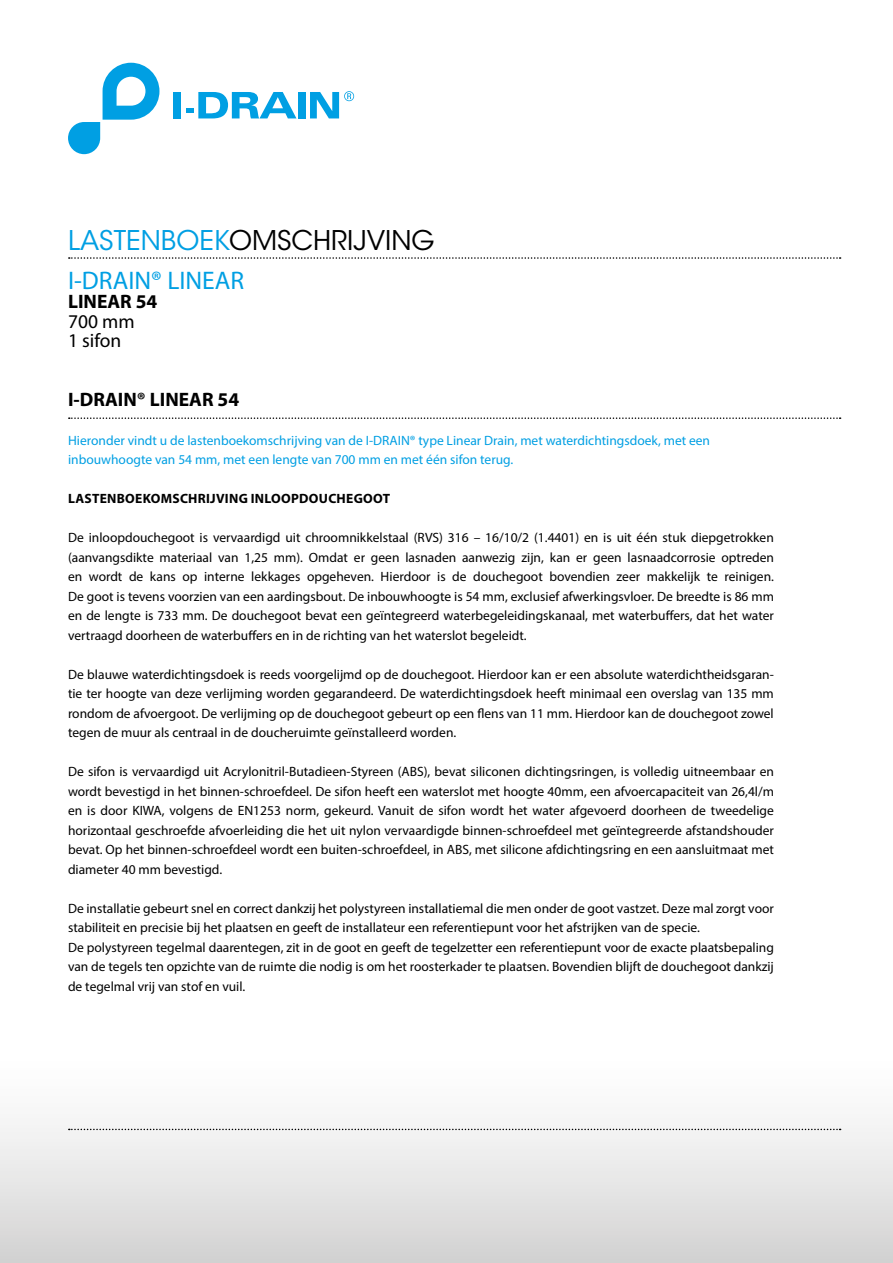
<style>
.page{position:relative;width:893px;height:1263px;background:#fff}
.page>*{position:absolute;margin:0;border:0;box-sizing:border-box;transform-origin:0 0}
.t1{font:27px "ITC Avant Garde Std";color:#000}
.t2{font:25.5px "Myriad Pro";color:#009fe3}
.t3{font:700 19.5px "Myriad Pro";color:#000}
.t4{font:19.5px/19.5px "Myriad Pro";color:#000}
.t5{font:13.5px/19.5px "Myriad Pro";color:#000;text-align:justify}
.t6{font:13.5px/19.5px "Myriad Pro";color:#009fe3}
.t7{font:700 13.5px "Myriad Pro";letter-spacing:.02em;color:#000}
.s1{color:#009fe3}
</style>
<div class="page">
<div style="left:0;top:1051px;width:893px;height:212px;background:linear-gradient(to bottom,#fff,#d4d4d4)"></div>
<svg style="left:69px;top:257px;width:772px;height:2px"></svg>
<svg style="left:69px;top:417px;width:772px;height:2px"></svg>
<svg style="left:68px;top:63px;width:91px;height:91px"></svg>
<div style="left:173px;top:92px;width:8px;height:26px;background:#009fe3"></div>
<svg style="left:198px;top:92px;width:98px;height:26px"></svg>
<div style="left:298px;top:92px;width:8px;height:26px;background:#009fe3"></div>
<svg style="left:310px;top:91px;width:44px;height:27px"></svg>
<div style="left:186px;top:108px;width:8px;height:5px;background:#009fe3"></div>
<svg style="left:69px;top:1129px;width:772px;height:1px"></svg>
<h1 class="t1" style="left:68px;top:224px;width:368px"><span class="s1">LASTENBOEK</span>OMSCHRIJVING</h1>
<h2 class="t2" style="left:68px;top:265px;width:178px">I-DRAIN® LINEAR</h2>
<h3 class="t3" style="left:68px;top:289px;width:91px">LINEAR 54</h3>
<h3 class="t4" style="left:68px;top:311px;width:68px">700 mm<br>1 sifon</h3>
<h3 class="t3" style="left:68px;top:387px;width:173px">I-DRAIN® LINEAR 54</h3>
<p class="t6" style="left:68px;top:430px;width:644px">Hieronder vindt u de lastenboekomschrijving van de I-DRAIN® type Linear Drain, met waterdichtingsdoek, met een inbouwhoogte van 54 mm, met een lengte van 700 mm en met één sifon terug.</p>
<p class="t7" style="left:68px;top:490px;width:323px">LASTENBOEKOMSCHRIJVING INLOOPDOUCHEGOOT</p>
<p class="t5" style="left:68px;top:528px;width:707px">De inloopdouchegoot is vervaardigd uit chroomnikkelstaal (RVS) 316 – 16/10/2 (1.4401) en is uit één stuk diepgetrokken (aanvangsdikte materiaal van 1,25 mm). Omdat er geen lasnaden aanwezig zijn, kan er geen lasnaadcorrosie optreden en wordt de kans op interne lekkages opgeheven. Hierdoor is de douchegoot bovendien zeer makkelijk te reinigen.<br>De goot is tevens voorzien van een aardingsbout. De inbouwhoogte is 54 mm, exclusief afwerkingsvloer. De breedte is 86 mm en de lengte is 733 mm. De douchegoot bevat een geïntegreerd waterbegeleidingskanaal, met waterbuffers, dat het water vertraagd doorheen de waterbuffers en in de richting van het waterslot begeleidt.</p>
<p class="t5" style="left:68px;top:664px;width:707px">De blauwe waterdichtingsdoek is reeds voorgelijmd op de douchegoot. Hierdoor kan er een absolute waterdichtheidsgaran&shy;tie ter hoogte van deze verlijming worden gegarandeerd. De waterdichtingsdoek heeft minimaal een overslag van 135 mm rondom de afvoergoot. De verlijming op de douchegoot gebeurt op een flens van 11 mm. Hierdoor kan de douchegoot zowel tegen de muur als centraal in de doucheruimte geïnstalleerd worden.</p>
<p class="t5" style="left:68px;top:762px;width:707px">De sifon is vervaardigd uit Acrylonitril-Butadieen-Styreen (ABS), bevat siliconen dichtingsringen, is volledig uitneembaar en wordt bevestigd in het binnen-schroefdeel. De sifon heeft een waterslot met hoogte 40mm, een afvoercapaciteit van 26,4l/m en is door KIWA, volgens de EN1253 norm, gekeurd. Vanuit de sifon wordt het water afgevoerd doorheen de tweedelige horizontaal geschroefde afvoerleiding die het uit nylon vervaardigde binnen-schroefdeel met geïntegreerde afstandshouder bevat. Op het binnen-schroefdeel wordt een buiten-schroefdeel, in ABS, met silicone afdichtingsring en een aansluitmaat met diameter 40 mm bevestigd.</p>
<p class="t5" style="left:68px;top:898px;width:707px;text-align:left">De installatie gebeurt snel en correct dankzij het polystyreen installatiemal die men onder de goot vastzet. Deze mal zorgt voor stabiliteit en precisie bij het plaatsen en geeft de installateur een referentiepunt voor het afstrijken van de specie.<br>De polystyreen tegelmal daarentegen, zit in de goot en geeft de tegelzetter een referentiepunt voor de exacte plaatsbepaling van de tegels ten opzichte van de ruimte die nodig is om het roosterkader te plaatsen. Bovendien blijft de douchegoot dankzij de tegelmal vrij van stof en vuil.</p>
</div>
